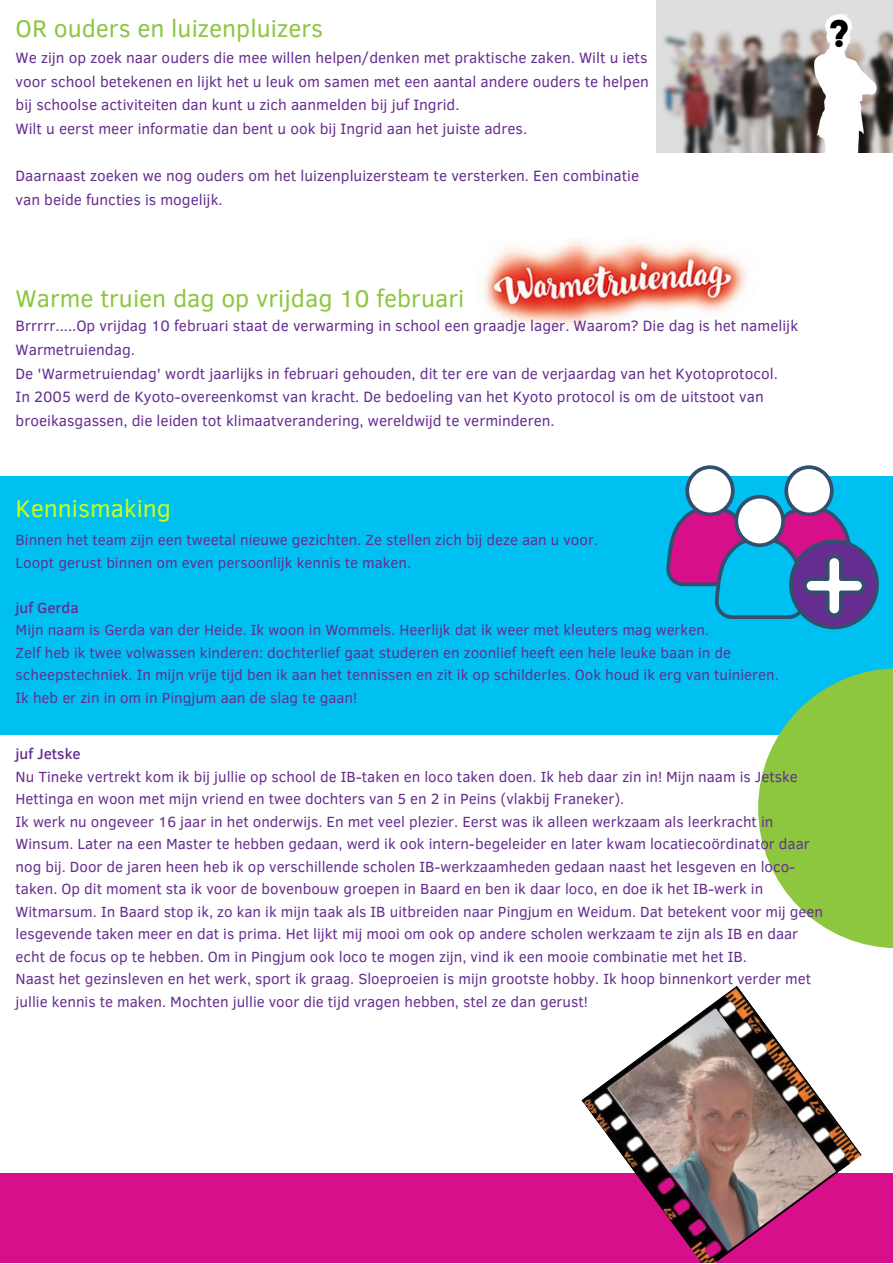
<style>
.page{position:relative;width:893px;height:1264px;background:#fff}
.page>*{position:absolute;margin:0;border:0;box-sizing:border-box;transform-origin:0 0}
.t1{font:24.75px "Clear Sans";color:#8dc63f}
.t2{font:24.75px "Clear Sans";color:#c8ff16}
.t3{font:15.3px/23.5px "Clear Sans";color:#662d90}
.t4{font:15.15px/22.5px "Clear Sans";color:#662d90}
.t5{font:500 15.15px "Clear Sans";color:#662d90}
</style>
<div class="page">
<div style="left:0;top:476px;width:892px;height:258px;background:#00c0f2"></div>
<div style="left:0;top:1173px;width:892px;height:89px;background:#d70f8b"></div>
<svg style="left:758px;top:668px;width:134px;height:280px;fill:#8dc63f"></svg>
<img style="left:482px;top:238px;width:265px;height:87px">
<img style="left:581px;top:986px;width:281px;height:276px">
<img style="left:608px;top:1008px;width:228px;height:242px">
<img style="left:656px;top:0;width:236px;height:153px">
<div style="left:687px;top:467px;width:45px;height:47px;background:#fff;border-radius:50%"></div>
<div style="left:685px;top:465px;width:49px;height:51px;border:4px solid #32506d;border-radius:50%"></div>
<div style="left:786px;top:467px;width:45px;height:47px;background:#fff;border-radius:50%"></div>
<div style="left:784px;top:465px;width:49px;height:51px;border:4px solid #32506d;border-radius:50%"></div>
<svg style="left:736px;top:496px;width:47px;height:49px"></svg>
<div style="left:734px;top:495px;width:50px;height:52px;border:4px solid #32506d;border-radius:50%"></div>
<svg style="left:666px;top:506px;width:213px;height:124px"></svg>
<h1 class="t1" style="left:16px;top:10px;width:309px">OR ouders en luizenpluizers</h1>
<p class="t3" style="left:16px;top:45px;width:634px">We zijn op zoek naar ouders die mee willen helpen/denken met praktische zaken. Wilt u iets voor school betekenen en lijkt het u leuk om samen met een aantal andere ouders te helpen bij schoolse activiteiten dan kunt u zich aanmelden bij juf Ingrid.<br>Wilt u eerst meer informatie dan bent u ook bij Ingrid aan het juiste adres.</p>
<p class="t3" style="left:16px;top:163px;width:625px">Daarnaast zoeken we nog ouders om het luizenpluizersteam te versterken. Een combinatie van beide functies is mogelijk.</p>
<h1 class="t1" style="left:16px;top:280px;width:450px">Warme truien dag op vrijdag 10 februari</h1>
<p class="t3" style="left:16px;top:313px;width:784px">Brrrrr.....Op vrijdag 10 februari staat de verwarming in school een graadje lager. Waarom? Die dag is het namelijk Warmetruiendag.<br>De 'Warmetruiendag' wordt jaarlijks in februari gehouden, dit ter ere van de verjaardag van het Kyotoprotocol.<br>In 2005 werd de Kyoto-overeenkomst van kracht. De bedoeling van het Kyoto protocol is om de uitstoot van broeikasgassen, die leiden tot klimaatverandering, wereldwijd te verminderen.</p>
<h1 class="t2" style="left:16px;top:490px;width:157px">Kennismaking</h1>
<p class="t4" style="left:16px;top:528px;width:584px">Binnen het team zijn een tweetal nieuwe gezichten. Ze stellen zich bij deze aan u voor.<br>Loopt gerust binnen om even persoonlijk kennis te maken.</p>
<p class="t5" style="left:16px;top:596px;width:65px">juf Gerda</p>
<p class="t4" style="left:16px;top:617px;width:764px">Mijn naam is Gerda van der Heide. Ik woon in Wommels. Heerlijk dat ik weer met kleuters mag werken.<br>Zelf heb ik twee volwassen kinderen: dochterlief gaat studeren en zoonlief heeft een hele leuke baan in de scheepstechniek. In mijn vrije tijd ben ik aan het tennissen en zit ik op schilderles. Ook houd ik erg van tuinieren.<br>Ik heb er zin in om in Pingjum aan de slag te gaan!</p>
<p class="t5" style="left:16px;top:743px;width:67px">juf Jetske</p>
<p class="t4" style="left:16px;top:764px;width:809px">Nu Tineke vertrekt kom ik bij jullie op school de IB-taken en loco taken doen. Ik heb daar zin in! Mijn naam is Jetske Hettinga en woon met mijn vriend en twee dochters van 5 en 2 in Peins (vlakbij Franeker).<br>Ik werk nu ongeveer 16 jaar in het onderwijs. En met veel plezier. Eerst was ik alleen werkzaam als leerkracht in Winsum. Later na een Master te hebben gedaan, werd ik ook intern-begeleider en later kwam locatiecoördinator daar nog bij. Door de jaren heen heb ik op verschillende scholen IB-werkzaamheden gedaan naast het lesgeven en loco&shy;taken. Op dit moment sta ik voor de bovenbouw groepen in Baard en ben ik daar loco, en doe ik het IB-werk in Witmarsum. In Baard stop ik, zo kan ik mijn taak als IB uitbreiden naar Pingjum en Weidum. Dat betekent voor mij geen lesgevende taken meer en dat is prima. Het lijkt mij mooi om ook op andere scholen werkzaam te zijn als IB en daar echt de focus op te hebben. Om in Pingjum ook loco te mogen zijn, vind ik een mooie combinatie met het IB.<br>Naast het gezinsleven en het werk, sport ik graag. Sloeproeien is mijn grootste hobby. Ik hoop binnenkort verder met jullie kennis te maken. Mochten jullie voor die tijd vragen hebben, stel ze dan gerust!</p>
</div>
